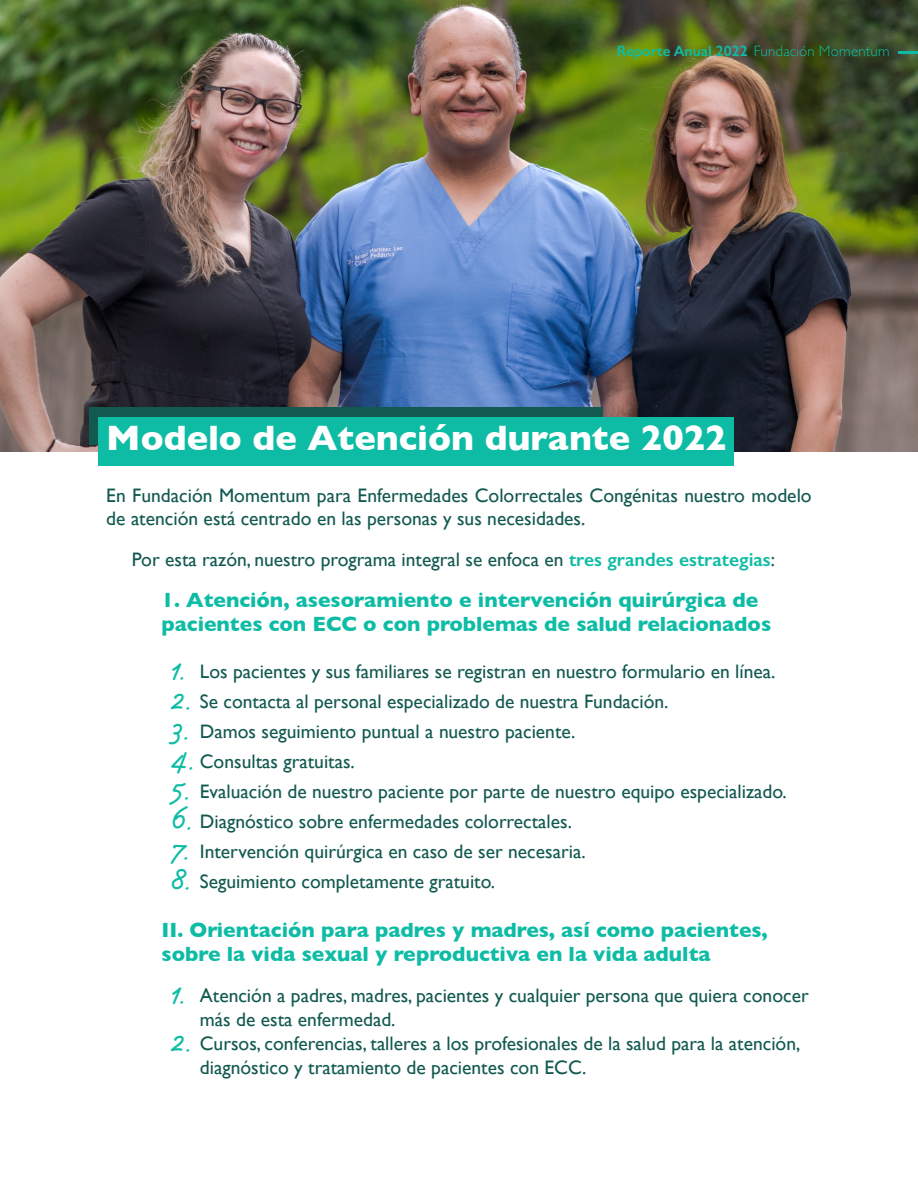
<style>
.page{position:relative;width:918px;height:1188px;background:#fff}
.page>*{position:absolute;margin:0;border:0;box-sizing:border-box;transform-origin:0 0}
.t1{font:700 36px "Gill Sans";color:#fff}
.t2{font:700 21px/24.2px "Gill Sans";color:#0ebca5}
.t3{font:19.5px/24px "Gill Sans";color:#125950}
.t4{font:300 15px "Gill Sans";letter-spacing:.01em;color:#0ebca5}
.s1{font-weight:600}
.s2{font-weight:600;color:#0ebca5}
.s3{font-family:"Handsome Pro";font-weight:700;font-size:36px;color:#0ebca5}
</style>
<div class="page">
<img style="left:0;top:0;width:918px;height:452px">
<div style="left:90px;top:407px;width:513px;height:37px;background:#125950"></div>
<div style="left:99px;top:418px;width:635px;height:48px;background:#0ebca5"></div>
<svg style="left:899px;top:51px;width:19px;height:2px"></svg>
<p class="t4" style="left:617px;top:39px;width:274px"><span class="s1">Reporte Anual 2022</span> Fundación Momentum</p>
<h1 class="t1" style="left:106px;top:409px;width:622px">Modelo de Atención durante 2022</h1>
<p class="t3" style="left:106px;top:484px;width:707px;line-height:22.5px">En Fundación Momentum para Enfermedades Colorrectales Congénitas nuestro modelo de atención está centrado en las personas y sus necesidades.</p>
<p class="t3" style="left:132px;top:547px;width:645px">Por esta razón, nuestro programa integral se enfoca en <span class="s2">tres grandes estrategias</span>:</p>
<p class="t2" style="left:162px;top:588px;width:611px">1. Atención, asesoramiento e intervención quirúrgica de pacientes con ECC o con problemas de salud relacionados</p>
<p class="t3" style="left:173px;top:660px;width:604px"><span class="s3">1.</span> Los pacientes y sus familiares se registran en nuestro formulario en línea.</p>
<p class="t3" style="left:173px;top:690px;width:497px"><span class="s3">2.</span> Se contacta al personal especializado de nuestra Fundación.</p>
<p class="t3" style="left:173px;top:717px;width:404px;line-height:30px"><span class="s3">3.</span> Damos seguimiento puntual a nuestro paciente.<br><span class="s3">4.</span>Consultas gratuitas.</p>
<p class="t3" style="left:173px;top:780px;width:616px"><span class="s3">5.</span> Evaluación de nuestro paciente por parte de nuestro equipo especializado.</p>
<p class="t3" style="left:173px;top:810px;width:401px"><span class="s3">6.</span> Diagnóstico sobre enfermedades colorrectales.</p>
<p class="t3" style="left:173px;top:840px;width:414px"><span class="s3">7.</span> Intervención quirúrgica en caso de ser necesaria.</p>
<p class="t3" style="left:173px;top:870px;width:324px"><span class="s3">8.</span> Seguimiento completamente gratuito.</p>
<p class="t2" style="left:162px;top:917px;width:608px">II. Orientación para padres y madres, así como pacientes, sobre la vida sexual y reproductiva en la vida adulta</p>
<p class="t3" style="left:200px;top:983px;width:610px;text-indent:-27px"><span class="s3">1.</span> Atención a padres, madres, pacientes y cualquier persona que quiera conocer más de esta enfermedad.</p>
<p class="t3" style="left:200px;top:1031px;width:602px;text-indent:-27px"><span class="s3">2.</span> Cursos, conferencias, talleres a los profesionales de la salud para la atención, diagnóstico y tratamiento de pacientes con ECC.</p>
</div>
